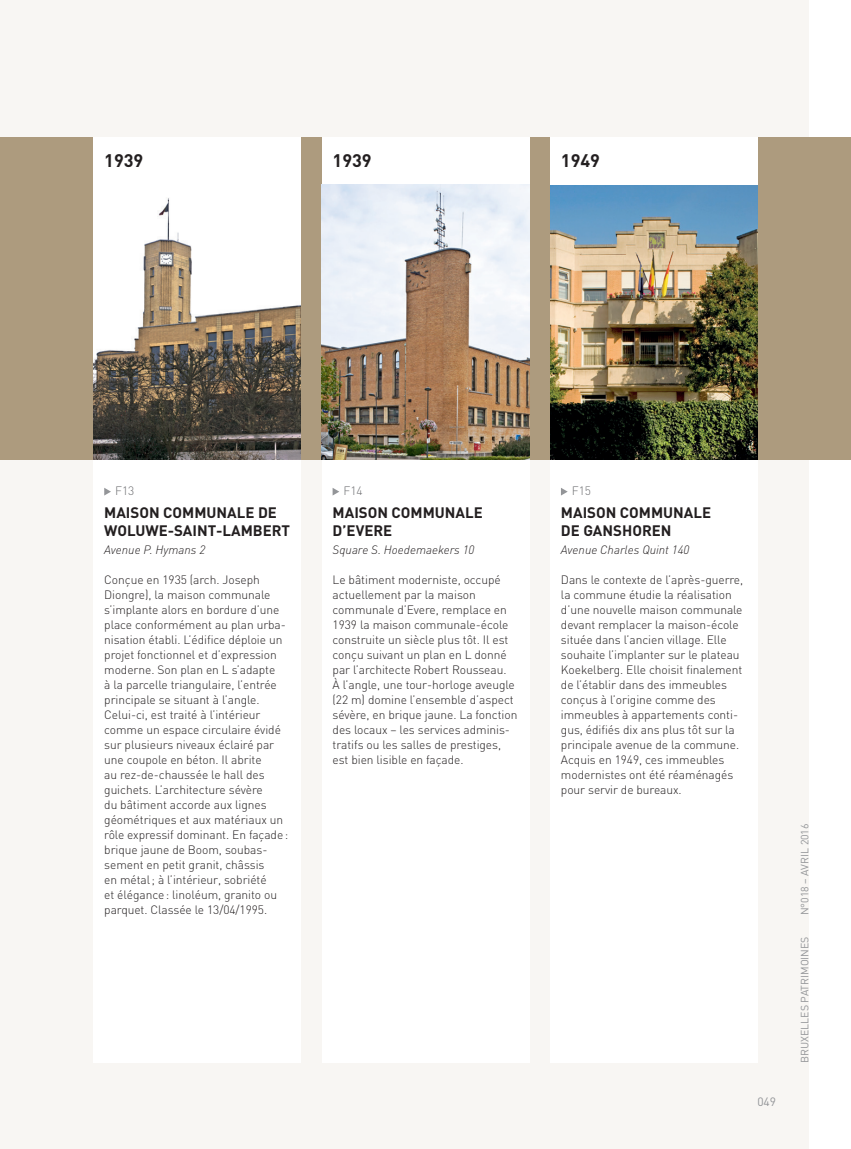
<style>
.page{position:relative;width:851px;height:1149px;background:#fff}
.page>*{position:absolute;margin:0;border:0;box-sizing:border-box;transform-origin:0 0}
.t1{font:700 18px "DIN";color:#231f20}
.t2{font:700 15px/18px "DIN";color:#231f20}
.t3{font:300 12px/15px "DIN";letter-spacing:-.005em;color:#231f20}
.t4{font:italic 300 12px "DINOT";color:#231f20}
.t5{font:300 12px "DIN";color:#6c6d70}
.t6{font:12px "DIN";color:#939598}
.t7{font:10.5px "DIN";color:#939598}
</style>
<div class="page">
<div style="left:0;top:0;width:808px;height:1148px;background:#f8f6f3"></div>
<div style="left:0;top:137px;width:850px;height:322px;background:#ad9b7e"></div>
<div style="left:550px;top:184px;width:207px;height:878px;background:#fff"></div>
<svg style="left:561px;top:488px;width:6px;height:7px"></svg>
<img style="left:550px;top:185px;width:207px;height:274px">
<div style="left:550px;top:137px;width:207px;height:47px;background:#fff"></div>
<div style="left:94px;top:184px;width:206px;height:878px;background:#fff"></div>
<svg style="left:104px;top:488px;width:7px;height:7px"></svg>
<img style="left:94px;top:198px;width:206px;height:261px">
<div style="left:94px;top:137px;width:206px;height:47px;background:#fff"></div>
<div style="left:322px;top:137px;width:207px;height:47px;background:#fff"></div>
<div style="left:322px;top:184px;width:207px;height:878px;background:#fff"></div>
<svg style="left:332px;top:488px;width:7px;height:7px"></svg>
<img style="left:322px;top:184px;width:207px;height:275px">
<h1 class="t1" style="left:104px;top:148px;width:41px">1939</h1>
<h1 class="t1" style="left:332px;top:148px;width:41px">1939</h1>
<h1 class="t1" style="left:561px;top:148px;width:41px">1949</h1>
<p class="t5" style="left:115px;top:483px;width:21px">F13</p>
<p class="t2" style="left:104px;top:502px;width:187px">MAISON COMMUNALE DE<br>WOLUWE-SAINT-LAMBERT</p>
<p class="t4" style="left:104px;top:542px;width:102px">Avenue P. Hymans 2</p>
<p class="t3" style="left:104px;top:571px;width:185px">Conçue en 1935 (arch. Joseph Diongre), la maison communale s’implante alors en bordure d’une place conformément au plan urba&shy;nisation établi. L’édifice déploie un projet fonctionnel et d’expression moderne. Son plan en L s’adapte<br>à la parcelle triangulaire, l’entrée principale se situant à l’angle.<br>Celui-ci, est traité à l’intérieur comme un espace circulaire évidé sur plusieurs niveaux éclairé par une coupole en béton. Il abrite<br>au rez-de-chaussée le hall des guichets. L’architecture sévère<br>du bâtiment accorde aux lignes géométriques et aux matériaux un rôle expressif dominant. En façade: brique jaune de Boom, soubas&shy;sement en petit granit, châssis<br>en métal; à l’intérieur, sobriété<br>et élégance: linoléum, granito ou parquet. Classée le 13/04/1995.</p>
<p class="t5" style="left:343px;top:483px;width:21px">F14</p>
<p class="t2" style="left:332px;top:502px;width:152px">MAISON COMMUNALE<br>D’EVERE</p>
<p class="t4" style="left:332px;top:542px;width:143px">Square S. Hoedemaekers 10</p>
<p class="t3" style="left:332px;top:571px;width:186px">Le bâtiment moderniste, occupé actuellement par la maison communale d’Evere, remplace en 1939 la maison communale-école construite un siècle plus tôt. Il est conçu suivant un plan en L donné par l’architecte Robert Rousseau.<br>À l’angle, une tour-horloge aveugle (22 m) domine l’ensemble d’aspect sévère, en brique jaune. La fonction des locaux – les services adminis&shy;tratifs ou les salles de prestiges, est bien lisible en façade.</p>
<p class="t5" style="left:571px;top:483px;width:21px">F15</p>
<p class="t2" style="left:561px;top:502px;width:152px">MAISON COMMUNALE<br>DE GANSHOREN</p>
<p class="t4" style="left:561px;top:542px;width:130px">Avenue Charles Quint 140</p>
<p class="t3" style="left:561px;top:571px;width:184px">Dans le contexte de l’après-guerre, la commune étudie la réalisation d’une nouvelle maison communale devant remplacer la maison-école située dans l’ancien village. Elle souhaite l’implanter sur le plateau<br>Koekelberg. Elle choisit finalement de l’établir dans des immeubles conçus à l’origine comme des immeubles à appartements conti&shy;gus, édifiés dix ans plus tôt sur la principale avenue de la commune.<br>Acquis en 1949, ces immeubles modernistes ont été réaménagés pour servir de bureaux.</p>
<p class="t6" style="left:757px;top:1094px;width:20px">049</p>
<p class="t7" style="left:798px;top:915px;width:93px;rotate:-90deg">N°018 – AVRIL 2016</p>
<p class="t7" style="left:798px;top:1062px;width:128px;rotate:-90deg">BRUXELLES PATRIMOINES</p>
</div>
